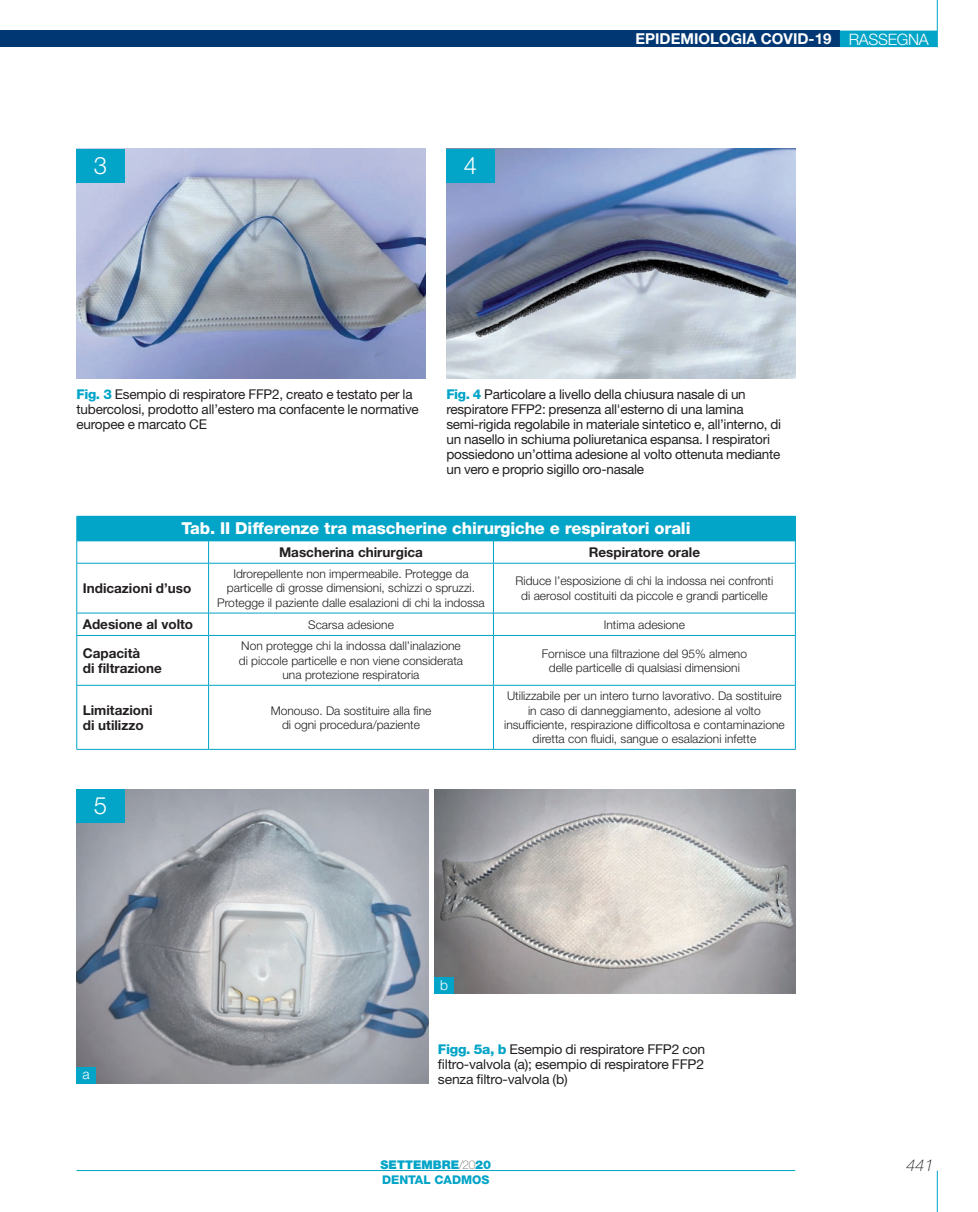
<style>
.page{position:relative;width:978px;height:1212px;background:#fff}
.page>*{position:absolute;margin:0;border:0;box-sizing:border-box;transform-origin:0 0}
.sezione{font:300 24px "Helvetica Neue LT Std";color:#fff}
.titolo_tabella{font:800 16.5px "Helvetica Neue LT Std";letter-spacing:-.01em;color:#fff}
.t1{font:italic 100 16.35px "Helvetica Neue LT Std";color:#231f20}
.t2{font:700 15px "Helvetica Neue LT Std";color:#fff}
.t3{font:300 13.8px "Helvetica Neue LT Std";color:#fff}
.didascalia{font:13.5px/15px "Helvetica Neue LT Std";letter-spacing:-.02em;color:#231f20}
.testatina_tabella{font:700 13.5px/15px "Helvetica Neue LT Std";color:#231f20}
.testo_tabella{font:300 12px/14.2px "Helvetica Neue LT Std";color:#231f20;text-align:center}
.t4{font:900 12px "Helvetica Neue LT Std";color:#02a4c7}
.t5{font:800 12px "Helvetica Neue LT Std";color:#02a4c7}
.s1{font-weight:300;font-size:15.75px}
.s2{font-weight:800;color:#02a4c7}
.s3{font-weight:100;color:#6c6d70}
.s4{font-style:inherit}
</style>
<div class="page">
<div style="left:0;top:31px;width:840px;height:16px;background:#013874"></div>
<div style="left:840px;top:31px;width:97px;height:16px;background:#02a4c7"></div>
<hr style="left:937px;top:1171px;width:1px;height:41px;background:#02a4c7">
<hr style="left:937px;top:0;width:1px;height:47px;background:#02a4c7">
<hr style="left:77px;top:1170px;width:718px;height:1px;background:#02a4c7">
<div style="left:77px;top:516px;width:718px;height:25px;background:#02a4c7"></div>
<hr style="left:77px;top:541px;width:132px;height:1px;background:#02a4c7">
<svg style="left:77px;top:541px;width:1px;height:22px"></svg>
<hr style="left:209px;top:541px;width:284px;height:1px;background:#02a4c7">
<svg style="left:208px;top:541px;width:1px;height:22px"></svg>
<hr style="left:493px;top:541px;width:303px;height:1px;background:#02a4c7">
<svg style="left:493px;top:541px;width:1px;height:22px"></svg>
<svg style="left:795px;top:516px;width:1px;height:47px"></svg>
<hr style="left:77px;top:563px;width:132px;height:1px;background:#02a4c7">
<hr style="left:77px;top:563px;width:1px;height:50px;background:#02a4c7">
<hr style="left:209px;top:563px;width:284px;height:1px;background:#02a4c7">
<hr style="left:208px;top:563px;width:1px;height:50px;background:#02a4c7">
<hr style="left:493px;top:563px;width:303px;height:1px;background:#02a4c7">
<hr style="left:493px;top:563px;width:1px;height:50px;background:#02a4c7">
<hr style="left:795px;top:563px;width:1px;height:50px;background:#02a4c7">
<hr style="left:77px;top:613px;width:132px;height:1px;background:#02a4c7">
<svg style="left:77px;top:613px;width:1px;height:22px"></svg>
<hr style="left:209px;top:613px;width:284px;height:1px;background:#02a4c7">
<svg style="left:208px;top:613px;width:1px;height:22px"></svg>
<hr style="left:493px;top:613px;width:303px;height:1px;background:#02a4c7">
<svg style="left:493px;top:613px;width:1px;height:22px"></svg>
<svg style="left:795px;top:613px;width:1px;height:22px"></svg>
<hr style="left:77px;top:635px;width:132px;height:1px;background:#02a4c7">
<hr style="left:77px;top:636px;width:1px;height:49px;background:#02a4c7">
<hr style="left:209px;top:635px;width:284px;height:1px;background:#02a4c7">
<hr style="left:208px;top:636px;width:1px;height:49px;background:#02a4c7">
<hr style="left:493px;top:635px;width:303px;height:1px;background:#02a4c7">
<hr style="left:493px;top:636px;width:1px;height:49px;background:#02a4c7">
<hr style="left:795px;top:636px;width:1px;height:49px;background:#02a4c7">
<hr style="left:77px;top:685px;width:132px;height:1px;background:#02a4c7">
<hr style="left:77px;top:685px;width:1px;height:64px;background:#02a4c7">
<hr style="left:209px;top:685px;width:284px;height:1px;background:#02a4c7">
<hr style="left:208px;top:685px;width:1px;height:64px;background:#02a4c7">
<hr style="left:493px;top:685px;width:303px;height:1px;background:#02a4c7">
<hr style="left:493px;top:685px;width:1px;height:64px;background:#02a4c7">
<hr style="left:795px;top:685px;width:1px;height:64px;background:#02a4c7">
<hr style="left:77px;top:749px;width:132px;height:1px;background:#02a4c7">
<hr style="left:209px;top:749px;width:284px;height:1px;background:#02a4c7">
<hr style="left:493px;top:749px;width:303px;height:1px;background:#02a4c7">
<img style="left:77px;top:149px;width:348px;height:230px">
<img style="left:446px;top:149px;width:349px;height:230px">
<div style="left:77px;top:149px;width:48px;height:33px;background:#02a4c7"></div>
<div style="left:446px;top:149px;width:49px;height:33px;background:#02a4c7"></div>
<img style="left:77px;top:789px;width:352px;height:294px">
<img style="left:434px;top:789px;width:361px;height:205px">
<div style="left:77px;top:789px;width:48px;height:33px;background:#02a4c7"></div>
<div style="left:77px;top:1067px;width:19px;height:16px;background:#02a4c7"></div>
<div style="left:434px;top:977px;width:20px;height:17px;background:#02a4c7"></div>
<p class="sezione" style="left:94px;top:151px;width:15px">3</p>
<p class="sezione" style="left:464px;top:151px;width:15px">4</p>
<p class="t2" style="left:635px;top:30px;width:295px">EPIDEMIOLOGIA COVID-19 <span class="s1">RASSEGNA</span></p>
<p class="didascalia" style="left:77px;top:387px;width:344px"><span class="s2">Fig. 3</span> Esempio di respiratore FFP2, creato e testato per la tubercolosi, prodotto all’estero ma confacente le normative europee e marcato CE</p>
<p class="didascalia" style="left:446px;top:387px;width:336px"><span class="s2">Fig. 4</span> Particolare a livello della chiusura nasale di un respiratore FFP2: presenza all'esterno di una lamina semi-rigida regolabile in materiale sintetico e, all’interno, di un nasello in schiuma poliuretanica espansa. I respiratori possiedono un’ottima adesione al volto ottenuta mediante un vero e proprio sigillo oro-nasale</p>
<p class="titolo_tabella" style="left:182px;top:519px;width:511px">Tab. II Differenze tra mascherine chirurgiche e respiratori orali</p>
<p class="testatina_tabella" style="left:279px;top:544px;width:145px">Mascherina chirurgica</p>
<p class="testatina_tabella" style="left:589px;top:544px;width:113px">Respiratore orale</p>
<p class="testatina_tabella" style="left:83px;top:580px;width:110px">Indicazioni d’uso</p>
<p class="testo_tabella" style="left:217px;top:566px;width:269px">Idrorepellente non impermeabile. Protegge da particelle di grosse dimensioni, schizzi o spruzzi.<br>Protegge il paziente dalle esalazioni di chi la indossa</p>
<p class="testo_tabella" style="left:515px;top:574px;width:259px">Riduce l’esposizione di chi la indossa nei confronti di aerosol costituiti da piccole e grandi particelle</p>
<p class="testatina_tabella" style="left:83px;top:616px;width:112px">Adesione al volto</p>
<p class="testo_tabella" style="left:308px;top:617px;width:87px">Scarsa adesione</p>
<p class="testo_tabella" style="left:604px;top:617px;width:83px">Intima adesione</p>
<p class="testatina_tabella" style="left:83px;top:645px;width:81px">Capacità<br>di filtrazione</p>
<p class="testo_tabella" style="left:239px;top:639px;width:226px">Non protegge chi la indossa dall’inalazione di piccole particelle e non viene considerata una protezione respiratoria</p>
<p class="testo_tabella" style="left:542px;top:646px;width:207px">Fornisce una filtrazione del 95% almeno delle particelle di qualsiasi dimensioni</p>
<p class="testatina_tabella" style="left:83px;top:702px;width:71px">Limitazioni di utilizzo</p>
<p class="testo_tabella" style="left:271px;top:703px;width:162px">Monouso. Da sostituire alla fine di ogni procedura/paziente</p>
<p class="testo_tabella" style="left:504px;top:689px;width:282px">Utilizzabile per un intero turno lavorativo. Da sostituire in caso di danneggiamento, adesione al volto insufficiente, respirazione difficoltosa e contaminazione diretta con fluidi, sangue o esalazioni infette</p>
<p class="sezione" style="left:94px;top:791px;width:15px">5</p>
<p class="t3" style="left:83px;top:1066px;width:9px">a</p>
<p class="t3" style="left:440px;top:976px;width:9px">b</p>
<p class="didascalia" style="left:438px;top:1042px;width:269px;text-align:justify"><span class="s2">Figg. 5a, b</span> Esempio di respiratore FFP2 con filtro-valvola (a); esempio di respiratore FFP2 senza filtro-valvola (b)</p>
<p class="t4" style="left:381px;top:1157px;width:112px">SETTEMBRE<span class="s3">/20</span><span class="s4">20</span></p>
<h3 class="t1" style="left:906px;top:1155px;width:29px">441</h3>
<p class="t5" style="left:382px;top:1172px;width:109px">DENTAL CADMOS</p>
</div>
